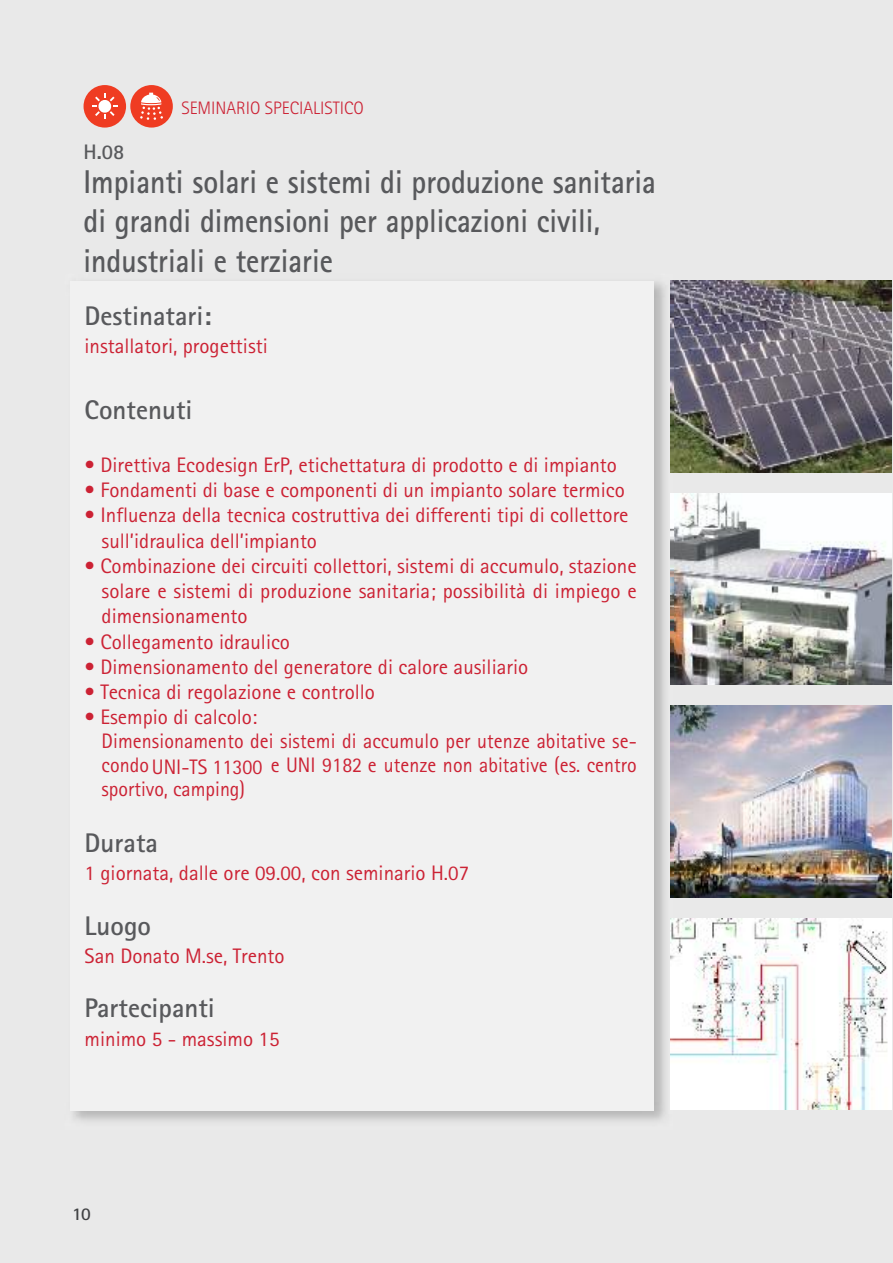
<style>
.page{position:relative;width:893px;height:1263px;background:#e9e9e9}
.page>*{position:absolute;margin:0;border:0;box-sizing:border-box;transform-origin:0 0}
.t1{font:700 33px/39.6px "Rotis Sans Serif";color:#58595c;scale:.9 1}
.t2{font:700 27px "Rotis Sans Serif";color:#58595c}
.t3{font:21px/25.2px "Rotis Sans Serif";color:#cc2234}
.t4{font:700 21px "Rotis Sans Serif";color:#58595c}
.t5{font:300 18px "Rotis Sans Serif";color:#cc2234}
.t6{font:700 18px "Rotis Sans Serif";color:#404143}
</style>
<div class="page">
<img style="left:673px;top:281px;width:218px;height:191px">
<img style="left:673px;top:493px;width:218px;height:192px">
<img style="left:673px;top:706px;width:218px;height:191px">
<img style="left:73px;top:280px;width:600px;height:841px">
<img style="left:670px;top:281px;width:3px;height:191px">
<img style="left:670px;top:493px;width:3px;height:192px">
<img style="left:670px;top:706px;width:3px;height:191px">
<div style="left:71px;top:281px;width:583px;height:829px;background:#f1f1f1"></div>
<img style="left:670px;top:918px;width:221px;height:192px">
<div style="left:84px;top:85px;width:42px;height:43px;background:#ef3c22;border-radius:50%"></div>
<svg style="left:92px;top:93px;width:26px;height:26px"></svg>
<div style="left:130px;top:85px;width:43px;height:43px;background:#ef3c22;border-radius:50%"></div>
<svg style="left:140px;top:93px;width:23px;height:27px"></svg>
<p class="t5" style="left:181px;top:102px;width:184px">SEMINARIO SPECIALISTICO</p>
<p class="t4" style="left:84px;top:145px;width:42px">H.08</p>
<h1 class="t1" style="left:84px;top:165px;width:638px">Impianti solari e sistemi di produzione sanitaria di grandi dimensioni per applicazioni civili, industriali e terziarie</h1>
<p class="t2" style="left:85px;top:306px;width:128px">Destinatari:</p>
<p class="t3" style="left:85px;top:335px;width:185px">installatori, progettisti</p>
<p class="t2" style="left:85px;top:400px;width:109px">Contenuti</p>
<p class="t3" style="left:85px;top:454px;width:534px">• Direttiva Ecodesign ErP, etichettatura di prodotto e di impianto</p>
<p class="t3" style="left:85px;top:480px;width:542px">• Fondamenti di base e componenti di un impianto solare termico</p>
<p class="t3" style="left:102px;top:505px;width:528px;text-indent:-17px">• Influenza della tecnica costruttiva dei differenti tipi di collettore sull’idraulica dell’impianto</p>
<p class="t3" style="left:102px;top:555px;width:537px;text-align:justify;text-indent:-17px">• Combinazione dei circuiti collettori, sistemi di accumulo, stazione solare e sistemi di produzione sanitaria; possibilità di impiego e dimensionamento</p>
<p class="t3" style="left:85px;top:631px;width:207px">• Collegamento idraulico</p>
<p class="t3" style="left:85px;top:656px;width:445px">• Dimensionamento del generatore di calore ausiliario</p>
<p class="t3" style="left:85px;top:681px;width:292px">• Tecnica di regolazione e controllo</p>
<p class="t3" style="left:102px;top:707px;width:537px;line-height:24px;text-indent:-17px">• Esempio di calcolo:<br>Dimensionamento dei sistemi di accumulo per utenze abitative se&shy;condoUNI-TS 11300 e UNI 9182 e utenze non abitative (es. centro sportivo, camping)</p>
<p class="t2" style="left:85px;top:833px;width:75px">Durata</p>
<p class="t3" style="left:85px;top:862px;width:386px">1 giornata, dalle ore 09.00, con seminario H.07</p>
<p class="t2" style="left:85px;top:916px;width:68px">Luogo</p>
<p class="t3" style="left:85px;top:945px;width:202px">San Donato M.se, Trento</p>
<p class="t2" style="left:85px;top:999px;width:132px">Partecipanti</p>
<p class="t3" style="left:85px;top:1028px;width:196px">minimo 5 - massimo 15</p>
<p class="t6" style="left:72px;top:1208px;width:20px">10</p>
</div>
